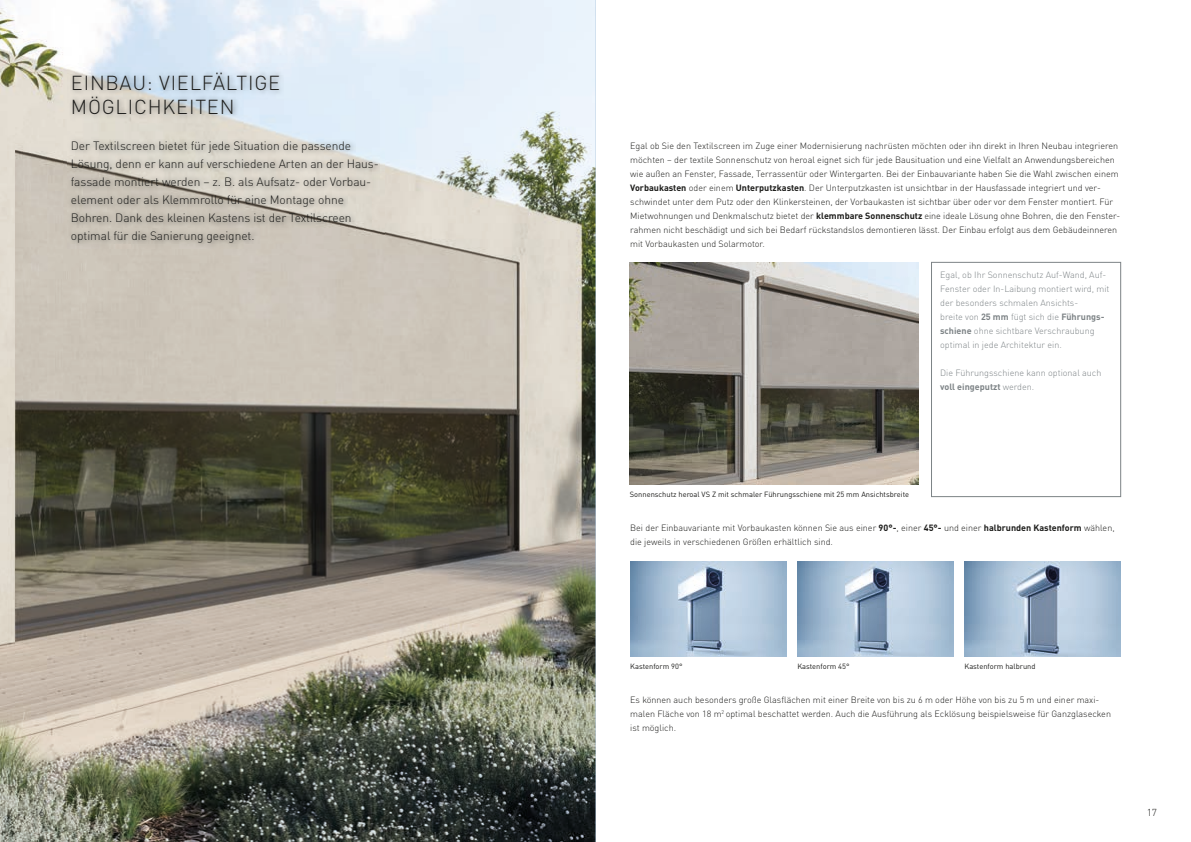
<style>
.page{position:relative;width:1191px;height:842px;background:#fff}
.page>*{position:absolute;margin:0;border:0;box-sizing:border-box;transform-origin:0 0}
.t1{font:300 20px/24px "DIN Pro";letter-spacing:.04em;color:#1d1d1b}
.t2{font:300 12px/18px "DIN Pro";letter-spacing:-.005em;color:#1d1d1b}
.t3{font:300 10px "DIN Pro";color:#1d1d1b}
.t4{font:300 9px/14px "DIN Pro";color:#1d1d1b}
.t5{font:300 9px/14px "DIN Pro";color:#7d8386}
.t6{font:7.5px "DIN Pro";color:#1d1d1b}
.s1{font-weight:700}
</style>
<div class="page">
<img style="left:0;top:0;width:595px;height:842px">
<img style="left:630px;top:561px;width:156px;height:96px">
<img style="left:797px;top:561px;width:156px;height:96px">
<img style="left:964px;top:561px;width:156px;height:96px">
<img style="left:629px;top:262px;width:289px;height:223px">
<img style="left:68px;top:68px;width:316px;height:180px">
<div style="left:931px;top:262px;width:189px;height:235px;border:1px solid #7d8386"></div>
<h1 class="t1" style="left:71px;top:69px;width:211px">EINBAU: VIELFÄLTIGE<br>MÖGLICHKEITEN</h1>
<p class="t2" style="left:71px;top:136px;width:309px">Der Textilscreen bietet für jede Situation die passende Lösung, denn er kann auf verschiedene Arten an der Haus&shy;fassade montiert werden – z. B. als Aufsatz- oder Vorbau&shy;element oder als Klemmrollo für eine Montage ohne Bohren. Dank des kleinen Kastens ist der Textilscreen optimal für die Sanierung geeignet.</p>
<p class="t4" style="left:630px;top:138px;width:491px">Egal ob Sie den Textilscreen im Zuge einer Modernisierung nachrüsten möchten oder ihn direkt in Ihren Neubau integrieren möchten – der textile Sonnenschutz von heroal eignet sich für jede Bausituation und eine Vielfalt an Anwendungsbereichen wie außen an Fenster, Fassade, Terrassentür oder Wintergarten. Bei der Einbauvariante haben Sie die Wahl zwischen einem <span class="s1">Vorbaukasten</span> oder einem <span class="s1">Unterputzkasten</span>. Der Unterputzkasten ist unsichtbar in der Hausfassade integriert und ver&shy;schwindet unter dem Putz oder den Klinkersteinen, der Vorbaukasten ist sichtbar über oder vor dem Fenster montiert. Für Mietwohnungen und Denkmalschutz bietet der <span class="s1">klemmbare Sonnenschutz</span> eine ideale Lösung ohne Bohren, die den Fenster&shy;rahmen nicht beschädigt und sich bei Bedarf rückstandslos demontieren lässt. Der Einbau erfolgt aus dem Gebäudeinneren mit Vorbaukasten und Solarmotor.</p>
<p class="t5" style="left:940px;top:267px;width:171px">Egal, ob Ihr Sonnenschutz Auf-Wand, Auf-Fenster oder In-Laibung montiert wird, mit der besonders schmalen Ansichts-<br>breite von <span class="s1">25 mm</span> fügt sich die <span class="s1">Führungs&shy;schiene</span> ohne sichtbare Verschraubung optimal in jede Architektur ein.</p>
<p class="t5" style="left:940px;top:365px;width:163px">Die Führungsschiene kann optional auch <span class="s1">voll eingeputzt</span> werden.</p>
<p class="t6" style="left:630px;top:488px;width:281px">Sonnenschutz heroal VS Z mit schmaler Führungsschiene mit 25 mm Ansichtsbreite</p>
<p class="t4" style="left:630px;top:520px;width:486px">Bei der Einbauvariante mit Vorbaukasten können Sie aus einer <span class="s1">90°-</span>, einer <span class="s1">45°-</span> und einer <span class="s1">halbrunden Kastenform</span> wählen, die jeweils in verschiedenen Größen erhältlich sind.</p>
<p class="t6" style="left:630px;top:660px;width:54px">Kastenform 90°</p>
<p class="t6" style="left:797px;top:660px;width:54px">Kastenform 45°</p>
<p class="t6" style="left:964px;top:660px;width:73px">Kastenform halbrund</p>
<p class="t4" style="left:630px;top:692px;width:482px">Es können auch besonders große Glasflächen mit einer Breite von bis zu 6 m oder Höhe von bis zu 5 m und einer maxi&shy;malen Fläche von 18 m<sup>2</sup> optimal beschattet werden. Auch die Ausführung als Ecklösung beispielsweise für Ganzglasecken ist möglich.</p>
<p class="t3" style="left:34px;top:804px;width:12px">16</p>
<p class="t3" style="left:1146px;top:804px;width:12px">17</p>
</div>
